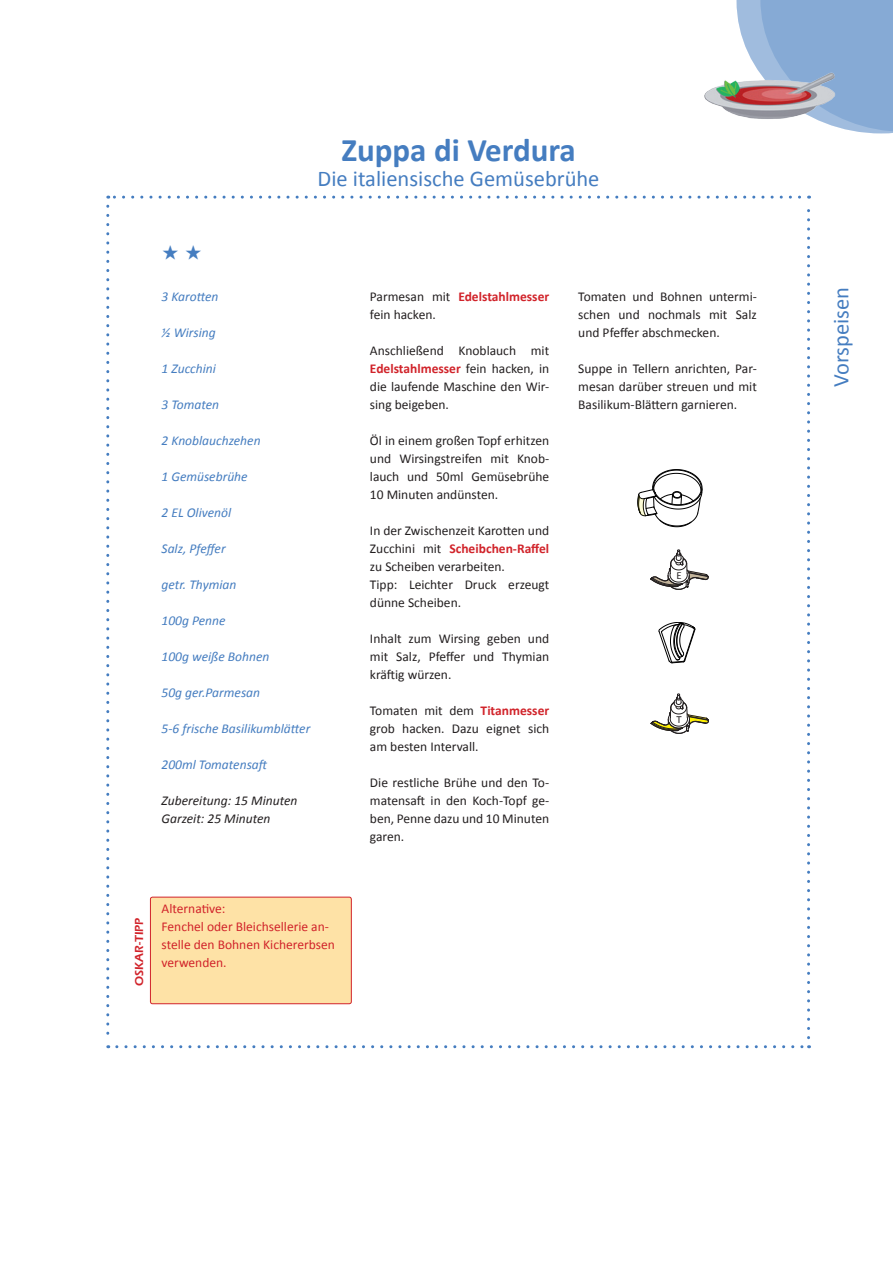
<style>
.page{position:relative;width:893px;height:1263px;background:#fff}
.page>*{position:absolute;margin:0;border:0;box-sizing:border-box;transform-origin:0 0}
.t1{font:700 33px "Calibri";color:#457dc0}
.t2{font:22.5px "Calibri";color:#457dc0}
.t3{font:300 18.3px "Adobe Ming Std";color:#457dc0}
.t4{font:13.5px/18px "Calibri";color:#231f20;text-align:justify}
.t5{font:italic 13.5px "Calibri";color:#457dc0}
.t6{font:13.5px/18px "Calibri";color:#d1232a}
.t7{font:italic 13.5px/18px "Calibri";color:#231f20}
.t8{font:600 12px "Eras ITC";color:#d1232a}
.t9{font:10.8px "Calibri";color:#231f20}
.s1{font-weight:700;color:#d1232a}
</style>
<div class="page">
<svg style="left:106px;top:206px;width:3px;height:842px"></svg>
<svg style="left:117px;top:1045px;width:693px;height:3px"></svg>
<svg style="left:807px;top:196px;width:3px;height:842px"></svg>
<svg style="left:108px;top:196px;width:692px;height:3px"></svg>
<svg style="left:736px;top:0;width:156px;height:133px;background:#99b7db"></svg>
<div style="left:150px;top:897px;width:201px;height:107px;background:#fee2a6;border-radius:2px"></div>
<div style="left:150px;top:897px;width:202px;height:107px;border:1px solid #d1232a;border-radius:2px"></div>
<img style="left:704px;top:72px;width:132px;height:47px">
<svg style="left:637px;top:469px;width:65px;height:58px"></svg>
<svg style="left:650px;top:693px;width:59px;height:41px"></svg>
<svg style="left:650px;top:549px;width:59px;height:41px"></svg>
<svg style="left:659px;top:622px;width:36px;height:41px"></svg>
<h1 class="t1" style="left:341px;top:129px;width:236px">Zuppa di Verdura</h1>
<h2 class="t2" style="left:318px;top:165px;width:283px">Die italiensische Gemüsebrühe</h2>
<h3 class="t3" style="left:162px;top:243px;width:43px">★ ★</h3>
<p class="t5" style="left:162px;top:287px;width:58px">3 Karotten</p>
<p class="t5" style="left:162px;top:323px;width:56px">½ Wirsing</p>
<p class="t5" style="left:162px;top:359px;width:56px">1 Zucchini</p>
<p class="t5" style="left:162px;top:395px;width:59px">3 Tomaten</p>
<p class="t5" style="left:162px;top:431px;width:101px">2 Knoblauchzehen</p>
<p class="t5" style="left:162px;top:467px;width:88px">1 Gemüsebrühe</p>
<p class="t5" style="left:162px;top:503px;width:71px">2 EL Olivenöl</p>
<p class="t5" style="left:162px;top:539px;width:66px">Salz, Pfeffer</p>
<p class="t5" style="left:162px;top:575px;width:76px">getr. Thymian</p>
<p class="t5" style="left:162px;top:611px;width:66px">100g Penne</p>
<p class="t5" style="left:162px;top:647px;width:109px">100g weiße Bohnen</p>
<p class="t5" style="left:162px;top:683px;width:100px">50g ger.Parmesan</p>
<p class="t5" style="left:162px;top:719px;width:150px">5-6 frische Basilikumblätter</p>
<p class="t5" style="left:162px;top:755px;width:108px">200ml Tomatensaft</p>
<p class="t7" style="left:162px;top:791px;width:137px">Zubereitung: 15 Minuten<br>Garzeit: 25 Minuten</p>
<p class="t4" style="left:370px;top:287px;width:181px">Parmesan mit <span class="s1">Edelstahlmesser </span>fein hacken.</p>
<p class="t4" style="left:370px;top:341px;width:181px">Anschließend Knoblauch mit <span class="s1">Edelstahlmesser</span> fein hacken, in die laufende Maschine den Wir&shy;sing beigeben.</p>
<p class="t4" style="left:370px;top:431px;width:181px">Öl in einem großen Topf erhitzen und Wirsingstreifen mit Knob&shy;lauch und 50ml Gemüsebrühe 10 Minuten andünsten.</p>
<p class="t4" style="left:370px;top:521px;width:181px;text-align:left">In der Zwischenzeit Karotten und<br>Zucchini mit <span class="s1">Scheibchen-Raffel </span>zu Scheiben verarbeiten.<br>Tipp: Leichter Druck erzeugt dünne Scheiben.</p>
<p class="t4" style="left:370px;top:629px;width:181px">Inhalt zum Wirsing geben und mit Salz, Pfeffer und Thymian kräftig würzen.</p>
<p class="t4" style="left:370px;top:701px;width:181px">Tomaten mit dem <span class="s1">Titanmesser </span>grob hacken. Dazu eignet sich am besten Intervall.</p>
<p class="t4" style="left:370px;top:773px;width:181px">Die restliche Brühe und den To&shy;matensaft in den Koch-Topf ge&shy;ben, Penne dazu und 10 Minuten garen.</p>
<p class="t4" style="left:578px;top:287px;width:180px">Tomaten und Bohnen untermi&shy;schen und nochmals mit Salz und Pfeffer abschmecken.</p>
<p class="t4" style="left:578px;top:359px;width:180px">Suppe in Tellern anrichten, Par&shy;mesan darüber streuen und mit Basilikum-Blättern garnieren.</p>
<p class="t9" style="left:676px;top:568px;width:7px">E</p>
<p class="t9" style="left:676px;top:713px;width:7px">T</p>
<p class="t8" style="left:132px;top:986px;width:70px;rotate:-90deg">OSKAR-TIPP</p>
<p class="t6" style="left:162px;top:899px;width:175px">Alternative:<br>Fenchel oder Bleichsellerie an&shy;stelle den Bohnen Kichererbsen verwenden.</p>
<h2 class="t2" style="left:827px;top:387px;width:101px;rotate:-90deg">Vorspeisen</h2>
</div>
